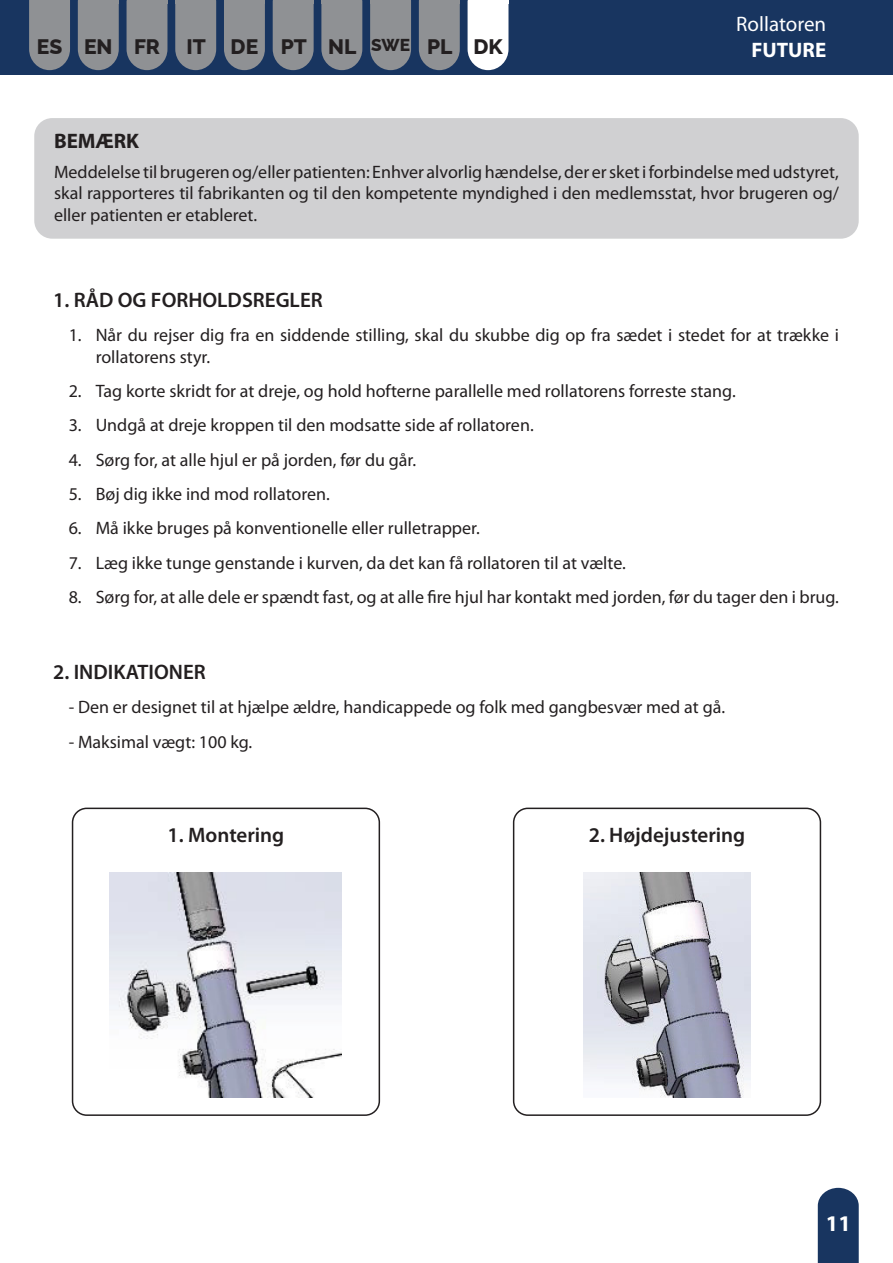
<style>
.page{position:relative;width:893px;height:1263px;background:#fff}
.page>*{position:absolute;margin:0;border:0;box-sizing:border-box;transform-origin:0 0}
.t1{font:700 22.5px "Myriad Pro";color:#fff}
.t2{font:600 21px "Myriad Pro";color:#231f20}
.t3{font:800 21px "Raleway";color:#231f20}
.t4{font:21px "Myriad Pro";color:#fff}
.t5{font:700 21px "Myriad Pro";color:#fff}
.t6{font:700 21px "Myriad Pro";color:#231f20}
.t7{font:18px/21.6px "Myriad Pro";color:#231f20;text-align:justify}
.s1{font-size:17.25px}
</style>
<div class="page">
<div style="left:0;top:0;width:893px;height:75px;background:#183560"></div>
<svg style="left:29px;top:0;width:41px;height:70px;background:#85898f"></svg>
<div style="left:37px;top:34px;width:26px;height:20px;background:#8f9194"></div>
<div style="left:127px;top:3px;width:40px;height:67px;background:#8f9194"></div>
<hr style="left:127px;top:0;width:40px;height:3px;background:#8f9194">
<svg style="left:78px;top:3px;width:41px;height:67px;background:#868a90"></svg>
<hr style="left:78px;top:0;width:41px;height:3px;background:#8f9194">
<svg style="left:321px;top:3px;width:41px;height:67px;background:#868a90"></svg>
<hr style="left:321px;top:0;width:41px;height:3px;background:#8f9194">
<svg style="left:468px;top:3px;width:40px;height:67px;background:#eceff2"></svg>
<div style="left:473px;top:34px;width:30px;height:20px;background:#fff"></div>
<hr style="left:468px;top:0;width:40px;height:3px;background:#fff">
<svg style="left:273px;top:3px;width:41px;height:67px;background:#868a90"></svg>
<hr style="left:273px;top:0;width:41px;height:3px;background:#8f9194">
<svg style="left:419px;top:3px;width:41px;height:67px;background:#868a90"></svg>
<hr style="left:419px;top:0;width:41px;height:3px;background:#8f9194">
<svg style="left:224px;top:3px;width:41px;height:67px;background:#868a90"></svg>
<hr style="left:224px;top:0;width:41px;height:3px;background:#8f9194">
<svg style="left:370px;top:3px;width:41px;height:67px;background:#868a90"></svg>
<hr style="left:370px;top:0;width:41px;height:3px;background:#8f9194">
<svg style="left:175px;top:3px;width:41px;height:67px;background:#868a90"></svg>
<hr style="left:175px;top:0;width:41px;height:3px;background:#8f9194">
<svg style="left:818px;top:1188px;width:41px;height:75px;background:#244068"></svg>
<div style="left:34px;top:118px;width:825px;height:121px;background:#d0d0d2;border-radius:18px"></div>
<img style="left:110px;top:873px;width:232px;height:224px">
<div style="left:72px;top:808px;width:308px;height:308px;border:2px solid #231f20;border-radius:14px"></div>
<img style="left:583px;top:873px;width:168px;height:224px">
<div style="left:513px;top:808px;width:308px;height:308px;border:2px solid #231f20;border-radius:14px"></div>
<p class="t4" style="left:736px;top:11px;width:92px">Rollatoren</p>
<p class="t3" style="left:37px;top:29px;width:125px">ES EN FR</p>
<p class="t3" style="left:186px;top:29px;width:318px">IT DE PT NL <span class="s1">SWE</span> PL DK</p>
<p class="t5" style="left:751px;top:36px;width:76px">FUTURE</p>
<p class="t6" style="left:54px;top:127px;width:87px">BEMÆRK</p>
<p class="t7" style="left:54px;top:161px;width:786px">Meddelelse til brugeren og/eller patienten: Enhver alvorlig hændelse, der er sket i forbindelse med udstyret, skal rapporteres til fabrikanten og til den kompetente myndighed i den medlemsstat, hvor brugeren og/ eller patienten er etableret.</p>
<p class="t2" style="left:53px;top:286px;width:271px">1. RÅD OG FORHOLDSREGLER</p>
<p class="t7" style="left:96px;top:324px;width:745px;text-indent:-27px">1. Når du rejser dig fra en siddende stilling, skal du skubbe dig op fra sædet i stedet for at trække i rollatorens styr.</p>
<p class="t7" style="left:69px;top:380px;width:669px">2. Tag korte skridt for at dreje, og hold hofterne parallelle med rollatorens forreste stang.</p>
<p class="t7" style="left:69px;top:414px;width:467px">3. Undgå at dreje kroppen til den modsatte side af rollatoren.</p>
<p class="t7" style="left:69px;top:448px;width:349px">4. Sørg for, at alle hjul er på jorden, før du går.</p>
<p class="t7" style="left:69px;top:483px;width:263px">5. Bøj dig ikke ind mod rollatoren.</p>
<p class="t7" style="left:69px;top:517px;width:413px">6. Må ikke bruges på konventionelle eller rulletrapper.</p>
<p class="t7" style="left:69px;top:552px;width:559px">7. Læg ikke tunge genstande i kurven, da det kan få rollatoren til at vælte.</p>
<p class="t7" style="left:69px;top:586px;width:772px">8. Sørg for, at alle dele er spændt fast, og at alle fire hjul har kontakt med jorden, før du tager den i brug.</p>
<p class="t2" style="left:53px;top:659px;width:154px">2. INDIKATIONER</p>
<p class="t7" style="left:69px;top:696px;width:658px">- Den er designet til at hjælpe ældre, handicappede og folk med gangbesvær med at gå.</p>
<p class="t7" style="left:69px;top:731px;width:185px">- Maksimal vægt: 100 kg.</p>
<p class="t2" style="left:168px;top:821px;width:118px">1. Montering</p>
<p class="t2" style="left:589px;top:821px;width:158px">2. Højdejustering</p>
<p class="t1" style="left:826px;top:1209px;width:26px">11</p>
</div>
